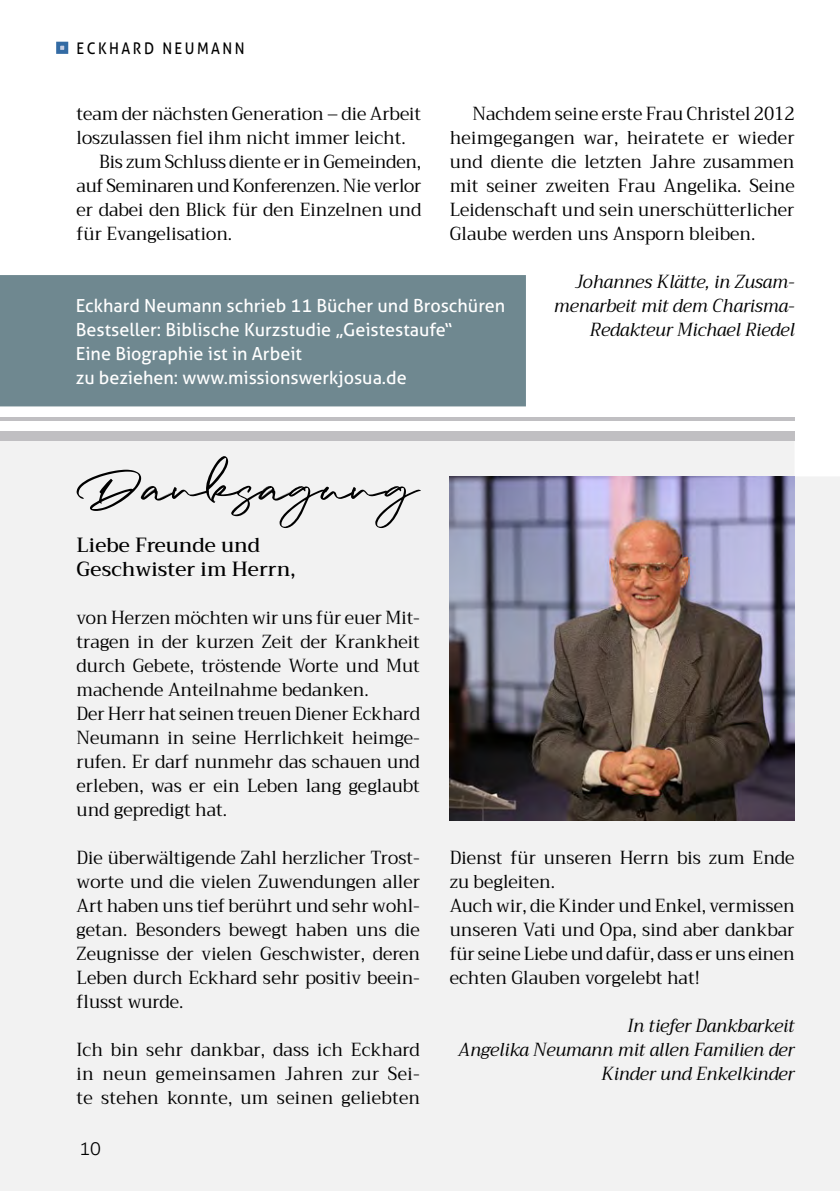
<style>
.page{position:relative;width:840px;height:1191px;background:#fff}
.page>*{position:absolute;margin:0;border:0;box-sizing:border-box;transform-origin:0 0}
.t1{font:48px "The Morgan";color:#000;scale:1.43 1}
.t2{font:500 20px/24px "Trirong";color:#000}
.t3{font:18.4px/24px "Trirong";color:#000;text-align:justify;scale:.95 1}
.t4{font:italic 18.4px/24px "Trirong";color:#000;text-align:right;scale:.95 1}
.t5{font:18px/24px "Aller";color:#fff}
.t6{font:300 18px "Aller";color:#000}
.t7{font:16px "Aller";letter-spacing:.17em;color:#000;scale:.9 1}
</style>
<div class="page">
<div style="left:0;top:431px;width:839px;height:760px;background:#f2f2f2"></div>
<svg style="left:56px;top:42px;width:12px;height:12px"></svg>
<img style="left:449px;top:477px;width:345px;height:344px">
<hr style="left:0;top:417px;width:794px;height:4px;background:#c0bfc2">
<div style="left:0;top:432px;width:794px;height:9px;background:#c0bfc2"></div>
<div style="left:0;top:275px;width:525px;height:131px;background:#6f8890"></div>
<p class="t7" style="left:77px;top:38px;width:174px">Ec khard Ne um ann</p>
<p class="t3" style="left:77px;top:102px;width:364px">team der nächsten Generation – die Arbeit</p>
<p class="t3" style="left:77px;top:126px;width:348px">loszulassen fiel ihm nicht immer leicht.</p>
<p class="t3" style="left:99px;top:150px;width:340px">Bis zum Schluss diente er in Gemeinden,</p>
<p class="t3" style="left:77px;top:174px;width:364px">auf Seminaren und Konferenzen. Nie verlor</p>
<p class="t3" style="left:77px;top:198px;width:364px">er dabei den Blick für den Einzelnen und</p>
<p class="t3" style="left:77px;top:222px;width:165px">für Evangelisation.</p>
<p class="t3" style="left:449px;top:102px;width:364px;text-indent:23px">Nachdem seine erste Frau Christel 2012 heimgegangen war, heiratete er wieder und diente die letzten Jahre zusammen mit seiner zweiten Frau Angelika. Seine Leidenschaft und sein unerschütterlicher Glaube werden uns Ansporn bleiben.</p>
<p class="t5" style="left:76px;top:294px;width:430px">Eckhard Neumann schrieb 11 Bücher und Broschüren Bestseller: Biblische Kurzstudie „Geistestaufe“<br>Eine Biographie ist in Arbeit<br>zu beziehen: www.missionswerkjosua.de</p>
<p class="t4" style="left:553px;top:270px;width:255px">Johannes Klätte, in Zusam&shy;menarbeit mit dem Charisma-<br>Redakteur Michael Riedel</p>
<h1 class="t1" style="left:77px;top:459px;width:241px">Danksagung</h1>
<p class="t2" style="left:77px;top:533px;width:220px">Liebe Freunde und<br>Geschwister im Herrn,</p>
<p class="t3" style="left:77px;top:606px;width:363px;text-align:left">von Herzen möchten wir uns für euer Mit&shy;tragen in der kurzen Zeit der Krankheit durch Gebete, tröstende Worte und Mut machende Anteilnahme bedanken.<br>Der Herr hat seinen treuen Diener Eckhard Neumann in seine Herrlichkeit heimge&shy;rufen. Er darf nunmehr das schauen und erleben, was er ein Leben lang geglaubt und gepredigt hat.</p>
<p class="t3" style="left:77px;top:846px;width:363px">Die überwältigende Zahl herzlicher Trost&shy;worte und die vielen Zuwendungen aller Art haben uns tief berührt und sehr wohl&shy;getan. Besonders bewegt haben uns die Zeugnisse der vielen Geschwister, deren Leben durch Eckhard sehr positiv beein&shy;flusst wurde.</p>
<p class="t3" style="left:77px;top:1038px;width:363px">Ich bin sehr dankbar, dass ich Eckhard in neun gemeinsamen Jahren zur Sei&shy;te stehen konnte, um seinen geliebten</p>
<p class="t6" style="left:79px;top:1137px;width:23px">10</p>
<p class="t3" style="left:449px;top:846px;width:364px;text-align:left">Dienst für unseren Herrn bis zum Ende zu begleiten.<br>Auch wir, die Kinder und Enkel, vermissen unseren Vati und Opa, sind aber dankbar für seine Liebe und dafür, dass er uns einen echten Glauben vorgelebt hat!</p>
<p class="t4" style="left:458px;top:1014px;width:355px">In tiefer Dankbarkeit<br>Angelika Neumann mit allen Familien der<br>Kinder und Enkelkinder</p>
</div>
